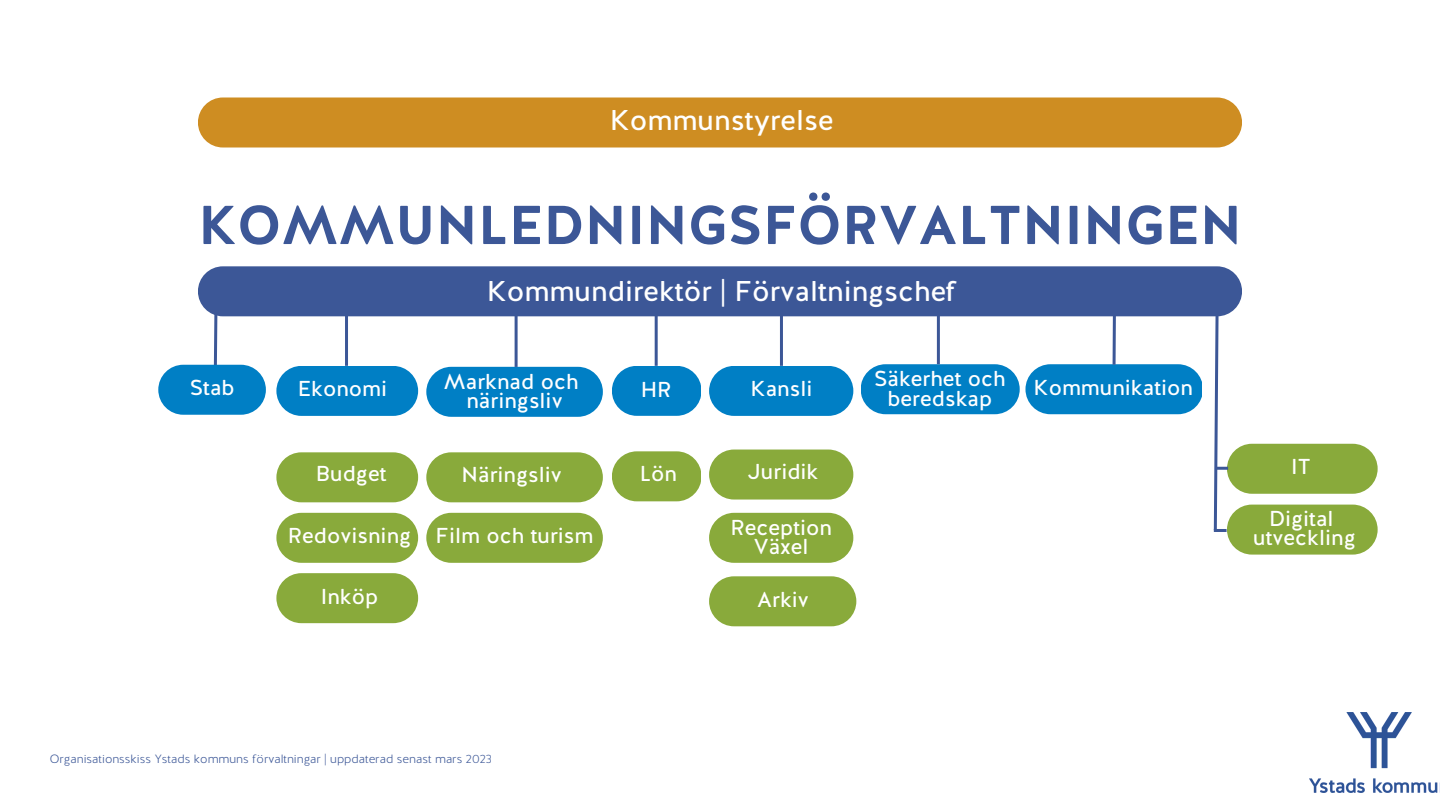
<style>
.page{position:relative;width:1440px;height:810px;background:#fff}
.page>*{position:absolute;margin:0;border:0;box-sizing:border-box;transform-origin:0 0}
.t1{font:700 54.6px "Halis R";color:#3c5797}
.t2{font:28.6px "Halis R";color:#fff}
.t3{font:21.6px/19.5px "Halis R";color:#fff;text-align:center}
.t4{font:300 12px "Halis R";color:#3c5797}
</style>
<div class="page">
<div style="left:198px;top:266px;width:1044px;height:50px;background:#3c5797;border-radius:25px"></div>
<div style="left:276px;top:366px;width:142px;height:50px;background:#007fc5;border-radius:25px"></div>
<div style="left:276px;top:452px;width:142px;height:50px;background:#89aa3b;border-radius:25px"></div>
<div style="left:426px;top:452px;width:177px;height:50px;background:#89aa3b;border-radius:25px"></div>
<div style="left:426px;top:513px;width:177px;height:50px;background:#89aa3b;border-radius:25px"></div>
<div style="left:426px;top:367px;width:177px;height:50px;background:#007fc5;border-radius:25px"></div>
<div style="left:276px;top:513px;width:142px;height:50px;background:#89aa3b;border-radius:25px"></div>
<img style="left:1310px;top:712px;width:130px;height:80px">
<div style="left:198px;top:98px;width:1044px;height:50px;background:#ce8d22;border-radius:25px"></div>
<div style="left:276px;top:573px;width:142px;height:50px;background:#89aa3b;border-radius:25px"></div>
<svg style="left:612px;top:451px;width:88px;height:50px;background:#96b350"></svg>
<svg style="left:612px;top:366px;width:88px;height:50px;background:#1b8dcb"></svg>
<div style="left:1227px;top:444px;width:151px;height:50px;background:#89aa3b;border-radius:25px"></div>
<div style="left:1025px;top:364px;width:177px;height:50px;background:#007fc5;border-radius:25px"></div>
<div style="left:709px;top:450px;width:144px;height:50px;background:#89aa3b;border-radius:25px"></div>
<div style="left:861px;top:364px;width:159px;height:50px;background:#007fc5;border-radius:25px"></div>
<div style="left:1227px;top:505px;width:151px;height:50px;background:#89aa3b;border-radius:25px"></div>
<div style="left:709px;top:366px;width:144px;height:50px;background:#007fc5;border-radius:25px"></div>
<div style="left:709px;top:513px;width:144px;height:50px;background:#89aa3b;border-radius:25px"></div>
<svg style="left:1212px;top:314px;width:16px;height:219px"></svg>
<hr style="left:345px;top:308px;width:3px;height:58px;background:#3c5797">
<hr style="left:515px;top:309px;width:3px;height:58px;background:#3c5797">
<hr style="left:655px;top:308px;width:3px;height:58px;background:#3c5797">
<svg style="left:1111px;top:316px;width:6px;height:49px"></svg>
<hr style="left:937px;top:306px;width:3px;height:58px;background:#3c5797">
<hr style="left:780px;top:308px;width:3px;height:58px;background:#3c5797">
<div style="left:709px;top:576px;width:147px;height:50px;background:#89aa3b;border-radius:25px"></div>
<svg style="left:212px;top:314px;width:7px;height:51px"></svg>
<div style="left:158px;top:365px;width:108px;height:50px;background:#007fc5;border-radius:25px"></div>
<h2 class="t2" style="left:610px;top:102px;width:225px">Kommunstyrelse</h2>
<h1 class="t1" style="left:198px;top:189px;width:1046px">KOMMUNLEDNINGSFÖRVALTNINGEN</h1>
<h2 class="t2" style="left:487px;top:272px;width:471px">Kommundirektör | Förvaltningschef</h2>
<p class="t3" style="left:190px;top:378px;width:46px">Stab</p>
<p class="t3" style="left:298px;top:379px;width:91px">Ekonomi</p>
<p class="t3" style="left:444px;top:371px;width:136px">Marknad och näringsliv</p>
<p class="t3" style="left:641px;top:379px;width:32px">HR</p>
<p class="t3" style="left:316px;top:463px;width:72px">Budget</p>
<p class="t3" style="left:462px;top:465px;width:102px">Näringsliv</p>
<p class="t3" style="left:640px;top:463px;width:39px">Lön</p>
<p class="t3" style="left:288px;top:526px;width:125px">Redovisning</p>
<p class="t3" style="left:436px;top:526px;width:159px">Film och turism</p>
<p class="t3" style="left:321px;top:587px;width:59px">Inköp</p>
<p class="t3" style="left:751px;top:379px;width:63px">Kansli</p>
<p class="t3" style="left:748px;top:461px;width:72px">Juridik</p>
<p class="t3" style="left:730px;top:518px;width:103px;line-height:18.8px">Reception<br>Växel</p>
<p class="t3" style="left:757px;top:590px;width:53px">Arkiv</p>
<p class="t3" style="left:874px;top:369px;width:133px">Säkerhet och beredskap</p>
<p class="t3" style="left:1034px;top:378px;width:161px">Kommunikation</p>
<p class="t3" style="left:1291px;top:457px;width:21px">IT</p>
<p class="t3" style="left:1253px;top:509px;width:104px">Digital utveckling</p>
<p class="t4" style="left:50px;top:751px;width:443px">Organisationsskiss Ystads kommuns förvaltningar | uppdaterad senast mars 2023</p>
</div>
